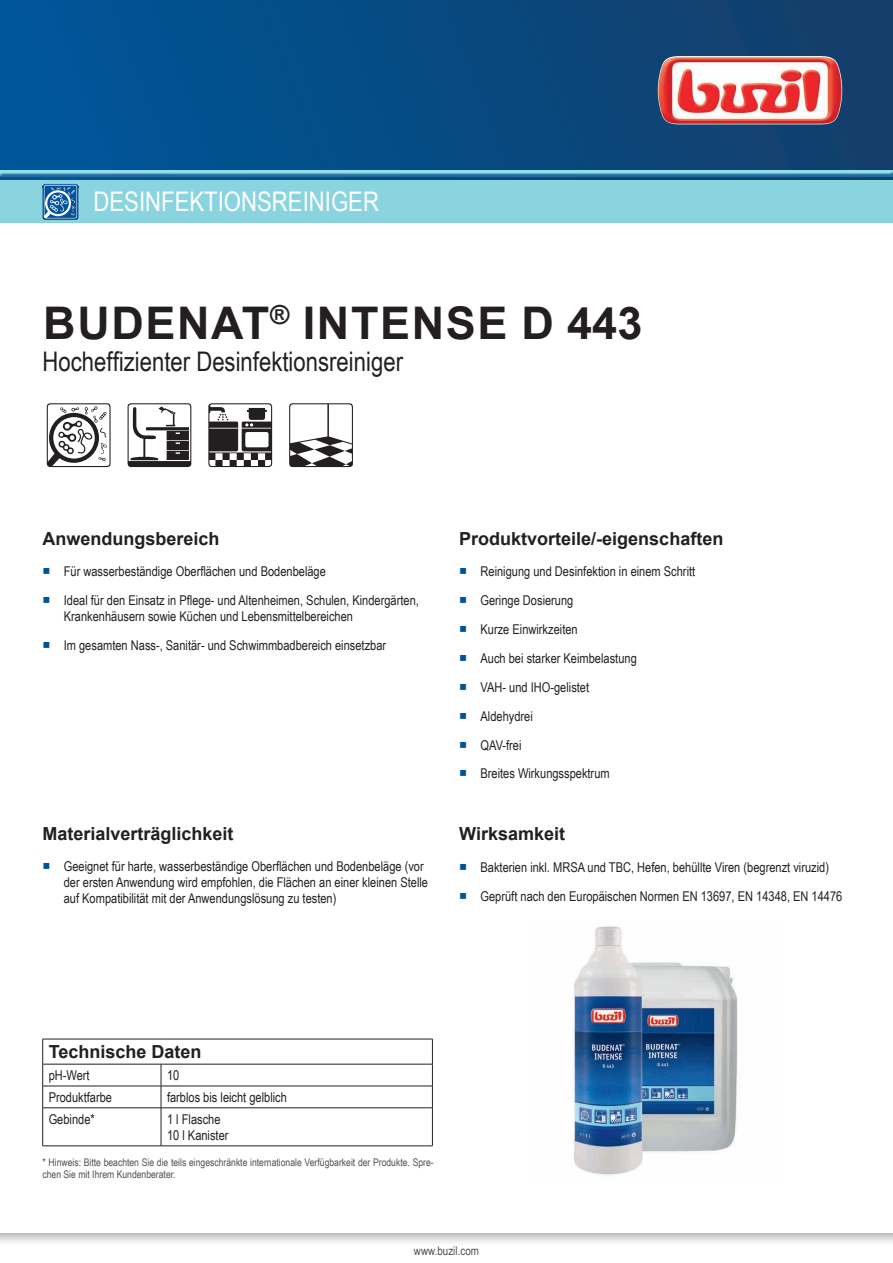
<style>
.page{position:relative;width:893px;height:1263px;background:#fff}
.page>*{position:absolute;margin:0;border:0;box-sizing:border-box;transform-origin:0 0}
.t1{font:700 45px "Arial";letter-spacing:.035em;color:#231f20}
.t2{font:27px "Arial Narrow";color:#231f20}
.t3{font:27px "Arial Narrow";color:#fff}
.t4{font:700 18px "Arial";color:#231f20}
.t5{font:13.5px/16.2px "Arial Narrow";color:#231f20}
.t6{font:12px "Arial Narrow";color:#4e5151}
.t7{font:10.5px/11.7px "Arial Narrow";color:#4d5152}
.s1{font-family:"Arial Unicode MS";color:#01519b}
</style>
<div class="page">
<svg style="left:0;top:1233px;width:893px;height:10px"></svg>
<hr style="left:43px;top:1039px;width:118px;height:1px;background:#231f20">
<hr style="left:161px;top:1039px;width:272px;height:1px;background:#231f20">
<hr style="left:43px;top:1064px;width:118px;height:1px;background:#231f20">
<hr style="left:161px;top:1064px;width:272px;height:1px;background:#231f20">
<hr style="left:43px;top:1086px;width:118px;height:1px;background:#231f20">
<svg style="left:42px;top:1039px;width:1px;height:68px"></svg>
<hr style="left:161px;top:1086px;width:272px;height:1px;background:#231f20">
<svg style="left:161px;top:1064px;width:1px;height:43px"></svg>
<svg style="left:432px;top:1039px;width:1px;height:68px"></svg>
<hr style="left:43px;top:1107px;width:118px;height:1px;background:#231f20">
<hr style="left:42px;top:1108px;width:1px;height:38px;background:#231f20">
<hr style="left:161px;top:1107px;width:272px;height:1px;background:#231f20">
<hr style="left:161px;top:1108px;width:1px;height:38px;background:#231f20">
<hr style="left:432px;top:1108px;width:1px;height:38px;background:#231f20">
<hr style="left:43px;top:1145px;width:118px;height:1px;background:#231f20">
<hr style="left:161px;top:1145px;width:272px;height:1px;background:#231f20">
<img style="left:573px;top:925px;width:165px;height:251px">
<svg style="left:47px;top:403px;width:64px;height:64px"></svg>
<svg style="left:128px;top:403px;width:63px;height:64px"></svg>
<svg style="left:208px;top:403px;width:64px;height:64px"></svg>
<svg style="left:289px;top:403px;width:64px;height:64px"></svg>
<div style="left:0;top:0;width:893px;height:180px;background:linear-gradient(to right,#00569a,#143e69)"></div>
<img style="left:658px;top:56px;width:184px;height:68px">
<div style="left:0;top:169px;width:893px;height:8px;background:#015599;opacity:.75"></div>
<div style="left:0;top:180px;width:893px;height:43px;background:#8ad4e0"></div>
<img style="left:43px;top:184px;width:35px;height:36px">
<svg style="left:44px;top:185px;width:35px;height:33px"></svg>
<h2 class="t3" style="left:94px;top:182px;width:287px">DESINFEKTIONSREINIGER</h2>
<h1 class="t1" style="left:43px;top:291px;width:601px">BUDENAT<sup>®</sup> INTENSE D 443</h1>
<h2 class="t2" style="left:43px;top:342px;width:362px">Hocheffizienter Desinfektionsreiniger</h2>
<h3 class="t4" style="left:43px;top:526px;width:179px">Anwendungsbereich</h3>
<p class="t5" style="left:43px;top:562px;width:285px"><span class="s1">■</span> Für wasserbeständige Oberflächen und Bodenbeläge</p>
<p class="t5" style="left:64px;top:591px;width:357px;text-indent:-21px"><span class="s1">■</span> Ideal für den Einsatz in Pflege- und Altenheimen, Schulen, Kindergärten,<br>Krankenhäusern sowie Küchen und Lebensmittelbereichen</p>
<p class="t5" style="left:43px;top:636px;width:345px"><span class="s1">■</span> Im gesamten Nass-, Sanitär- und Schwimmbadbereich einsetzbar</p>
<h3 class="t4" style="left:43px;top:821px;width:193px">Materialverträglichkeit</h3>
<p class="t5" style="left:64px;top:857px;width:366px;text-indent:-21px"><span class="s1">■</span> Geeignet für harte, wasserbeständige Oberflächen und Bodenbeläge (vor der ersten Anwendung wird empfohlen, die Flächen an einer kleinen Stelle auf Kompatibilität mit der Anwendungslösung zu testen)</p>
<h3 class="t4" style="left:459px;top:526px;width:266px">Produktvorteile/-eigenschaften</h3>
<p class="t5" style="left:459px;top:562px;width:238px"><span class="s1">■</span> Reinigung und Desinfektion in einem Schritt</p>
<p class="t5" style="left:459px;top:591px;width:116px"><span class="s1">■</span> Geringe Dosierung</p>
<p class="t5" style="left:459px;top:620px;width:120px"><span class="s1">■</span> Kurze Einwirkzeiten</p>
<p class="t5" style="left:459px;top:649px;width:179px"><span class="s1">■</span> Auch bei starker Keimbelastung</p>
<p class="t5" style="left:459px;top:678px;width:131px"><span class="s1">■</span> VAH- und IHO-gelistet</p>
<p class="t5" style="left:459px;top:707px;width:75px"><span class="s1">■</span> Aldehydrei</p>
<p class="t5" style="left:459px;top:736px;width:64px"><span class="s1">■</span> QAV-frei</p>
<p class="t5" style="left:459px;top:765px;width:152px"><span class="s1">■</span> Breites Wirkungsspektrum</p>
<h3 class="t4" style="left:459px;top:821px;width:107px">Wirksamkeit</h3>
<p class="t5" style="left:459px;top:858px;width:371px"><span class="s1">■</span> Bakterien inkl. MRSA und TBC, Hefen, behüllte Viren (begrenzt viruzid)</p>
<p class="t5" style="left:459px;top:887px;width:385px"><span class="s1">■</span> Geprüft nach den Europäischen Normen EN 13697, EN 14348, EN 14476</p>
<h3 class="t4" style="left:49px;top:1039px;width:154px">Technische Daten</h3>
<p class="t5" style="left:49px;top:1066px;width:43px">pH-Wert</p>
<p class="t5" style="left:167px;top:1066px;width:14px">10</p>
<p class="t5" style="left:49px;top:1088px;width:65px">Produktfarbe</p>
<p class="t5" style="left:167px;top:1088px;width:121px">farblos bis leicht gelblich</p>
<p class="t5" style="left:49px;top:1110px;width:48px">Gebinde*</p>
<p class="t5" style="left:167px;top:1110px;width:63px">1 l Flasche<br>10 l Kanister</p>
<p class="t7" style="left:43px;top:1156px;width:393px">* Hinweis: Bitte beachten Sie die teils eingeschränkte internationale Verfügbarkeit der Produkte. Spre&shy;chen Sie mit Ihrem Kundenberater.</p>
<p class="t6" style="left:414px;top:1242px;width:67px">www.buzil.com</p>
</div>
